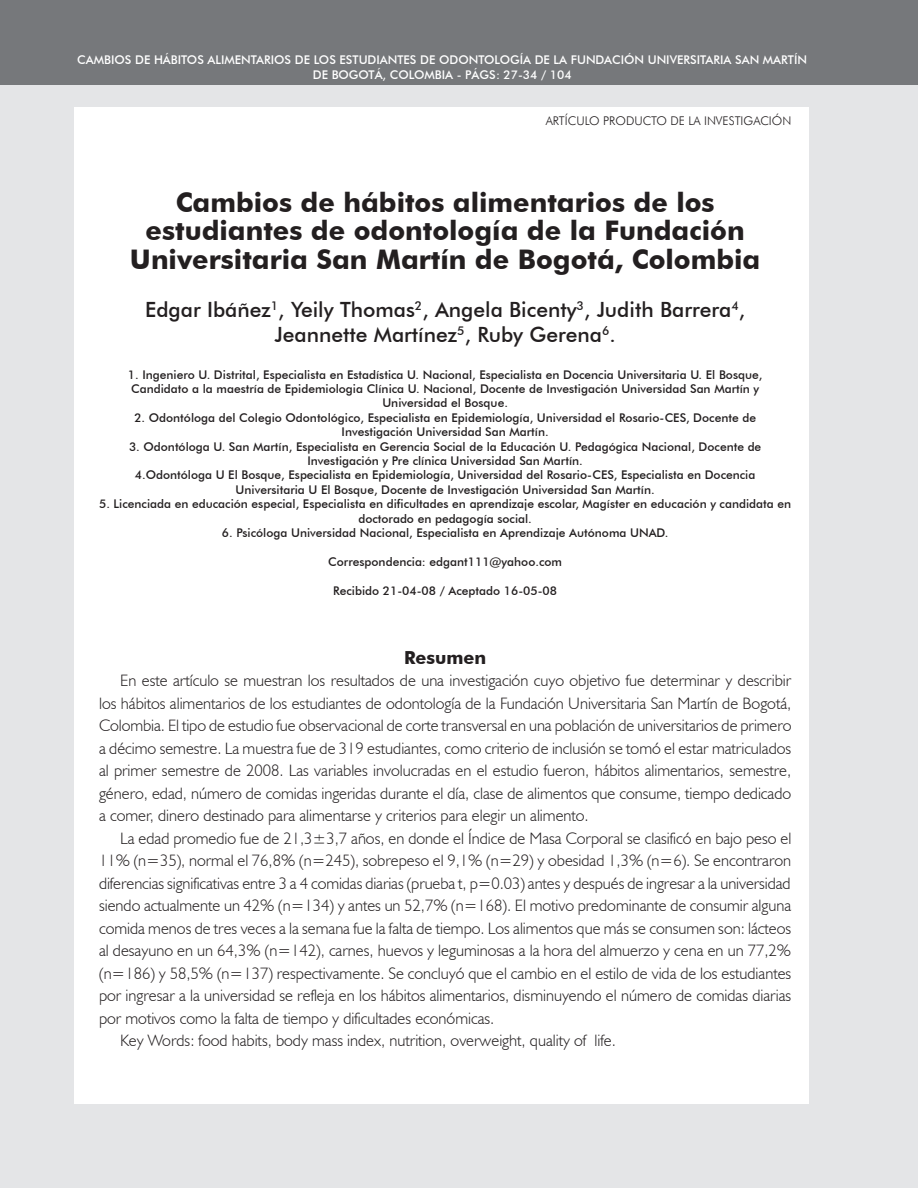
<style>
.page{position:relative;width:918px;height:1188px;background:#fff}
.page>*{position:absolute;margin:0;border:0;box-sizing:border-box;transform-origin:0 0}
.Título{font:700 27px/28.5px "Futura BT";color:#231f20;text-align:center}
.AUTOR{font:500 21px "Futura BT";color:#231f20}
.Subtítulo_1{font:700 18px "Futura BT";color:#231f20}
.ABSTRACT{font:300 16.5px/22.5px "Humanist 521 BT";color:#231f20;text-align:justify}
.AUTORES{font:500 12px/14.4px "Futura BT";color:#231f20;text-align:center}
.Título-2{font:500 12px "Futura BT";color:#fff}
.Pie{font:300 12px "Futura BT";color:#231f20}
</style>
<div class="page">
<div style="left:0;top:0;width:918px;height:86px;background:#76787b"></div>
<div style="left:0;top:85px;width:918px;height:1103px;background:#e4e5e7"></div>
<div style="left:74px;top:107px;width:734px;height:997px;background:#fff"></div>
<p class="Título-2" style="left:77px;top:53px;width:18px">Cambios</p>
<p class="Título-2" style="left:135px;top:53px;width:44px">de hábitos</p>
<p class="Título-2" style="left:208px;top:53px;width:8px">alimentarios</p>
<p class="Título-2" style="left:295px;top:53px;width:27px">de los</p>
<p class="Título-2" style="left:340px;top:53px;width:8px">estudiantes</p>
<p class="Título-2" style="left:420px;top:53px;width:29px">de odontolog</p>
<p class="Título-2" style="left:520px;top:53px;width:66px">ía de la Fundaci</p>
<p class="Título-2" style="left:624px;top:53px;width:61px">ón Universitaria</p>
<p class="Título-2" style="left:735px;top:53px;width:71px">San Martín</p>
<p class="Título-2" style="left:313px;top:67px;width:36px">de Bogot</p>
<p class="Título-2" style="left:375px;top:67px;width:33px">á, Colombia</p>
<p class="Título-2" style="left:457px;top:67px;width:116px">- PÁGS: 27-34 / 104</p>
<p class="Pie" style="left:546px;top:114px;width:247px">ARTÍCULO PRODUCTO DE LA INVESTIGACIÓN</p>
<p class="Título" style="left:130px;top:188px;width:632px">Cambios de hábitos alimentarios de los estudiantes de odontología de la Fundación<br>Universitaria San Martín de Bogotá, Colombia</p>
<p class="AUTOR" style="left:145px;top:296px;width:602px">Edgar Ibáñez<sup>1</sup>, Yeily Thomas<sup>2</sup>, Angela Bicenty<sup>3</sup>, Judith Barrera<sup>4</sup>,</p>
<p class="AUTOR" style="left:275px;top:322px;width:343px">Jeannette Martínez<sup>5</sup>, Ruby Gerena<sup>6</sup>.</p>
<p class="AUTORES" style="left:128px;top:367px;width:636px">1. Ingeniero U. Distrital, Especialista en Estadística U. Nacional, Especialista en Docencia Universitaria U. El Bosque,<br>Candidato a la maestría de Epidemiologia Clínica U. Nacional, Docente de Investigación Universidad San Martín y<br>Universidad el Bosque.</p>
<p class="AUTORES" style="left:134px;top:410px;width:623px">2. Odontóloga del Colegio Odontológico, Especialista en Epidemiología, Universidad el Rosario-CES, Docente de<br>Investigación Universidad San Martín.</p>
<p class="AUTORES" style="left:129px;top:439px;width:634px">3. Odontóloga U. San Martín, Especialista en Gerencia Social de la Educación U. Pedagógica Nacional, Docente de<br>Investigación y Pre clínica Universidad San Martín.</p>
<p class="AUTORES" style="left:135px;top:468px;width:622px">4.Odontóloga U El Bosque, Especialista en Epidemiología, Universidad del Rosario-CES, Especialista en Docencia<br>Universitaria U El Bosque, Docente de Investigación Universidad San Martín.</p>
<p class="AUTORES" style="left:99px;top:497px;width:694px">5. Licenciada en educación especial, Especialista en dificultades en aprendizaje escolar, Magíster en educación y candidata en doctorado en pedagogía social.</p>
<p class="AUTORES" style="left:222px;top:525px;width:448px">6. Psicóloga Universidad Nacional, Especialista en Aprendizaje Autónoma UNAD.</p>
<p class="AUTORES" style="left:328px;top:554px;width:235px">Correspondencia: edgant111@yahoo.com</p>
<p class="AUTORES" style="left:333px;top:583px;width:225px">Recibido 21-04-08 / Aceptado 16-05-08</p>
<p class="Subtítulo_1" style="left:404px;top:646px;width:84px">Resumen</p>
<p class="ABSTRACT" style="left:99px;top:669px;width:694px;text-indent:21px">En este artículo se muestran los resultados de una investigación cuyo objetivo fue determinar y describir los hábitos alimentarios de los estudiantes de odontología de la Fundación Universitaria San Martín de Bogotá, Colombia. El tipo de estudio fue observacional de corte transversal en una población de universitarios de primero a décimo semestre. La muestra fue de 319 estudiantes, como criterio de inclusión se tomó el estar matriculados al primer semestre de 2008. Las variables involucradas en el estudio fueron, hábitos alimentarios, semestre, género, edad, número de comidas ingeridas durante el día, clase de alimentos que consume, tiempo dedicado a comer, dinero destinado para alimentarse y criterios para elegir un alimento.</p>
<p class="ABSTRACT" style="left:99px;top:826px;width:694px;text-indent:21px">La edad promedio fue de 21,3±3,7 años, en donde el Índice de Masa Corporal se clasificó en bajo peso el 11% (n=35), normal el 76,8% (n=245), sobrepeso el 9,1% (n=29) y obesidad 1,3% (n=6). Se encontraron diferencias significativas entre 3 a 4 comidas diarias (prueba t, p=0.03) antes y después de ingresar a la universidad siendo actualmente un 42% (n=134) y antes un 52,7% (n=168). El motivo predominante de consumir alguna comida menos de tres veces a la semana fue la falta de tiempo. Los alimentos que más se consumen son: lácteos al desayuno en un 64,3% (n=142), carnes, huevos y leguminosas a la hora del almuerzo y cena en un 77,2% (n=186) y 58,5% (n=137) respectivamente. Se concluyó que el cambio en el estilo de vida de los estudiantes por ingresar a la universidad se refleja en los hábitos alimentarios, disminuyendo el número de comidas diarias por motivos como la falta de tiempo y dificultades económicas.</p>
<p class="ABSTRACT" style="left:120px;top:1029px;width:497px">Key Words: food habits, body mass index, nutrition, overweight, quality of life.</p>
</div>
